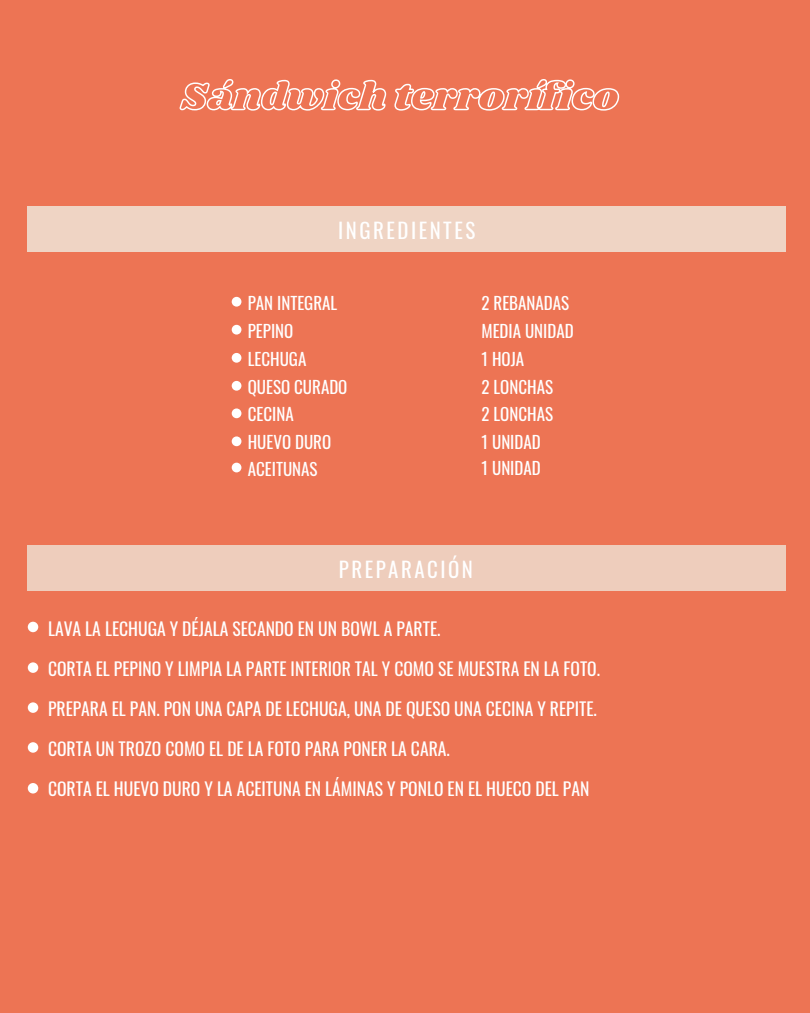
<style>
.page{position:relative;width:810px;height:1013px;background:#fff}
.page>*{position:absolute;margin:0;border:0;box-sizing:border-box;transform-origin:0 0}
.t1{font:20.9px "Oswald";letter-spacing:.12em;color:#fff}
.t2{font:17.6px "Oswald";color:#fff}
.t3{font:17px "Oswald";color:#fff}
</style>
<div class="page">
<div style="left:0;top:0;width:810px;height:1012px;background:#ed7454"></div>
<div style="left:28px;top:621px;width:10px;height:11px;background:#fff;border-radius:50%"></div>
<svg style="left:179px;top:79px;width:441px;height:32px"></svg>
<div style="left:28px;top:662px;width:10px;height:11px;background:#fff;border-radius:50%"></div>
<div style="left:28px;top:206px;width:758px;height:46px;background:#efd4c4"></div>
<div style="left:27px;top:545px;width:758px;height:46px;background:#eecdbc"></div>
<div style="left:28px;top:702px;width:10px;height:11px;background:#fff;border-radius:50%"></div>
<div style="left:232px;top:297px;width:9px;height:9px;background:#fff;border-radius:50%"></div>
<div style="left:232px;top:353px;width:9px;height:10px;background:#fff;border-radius:50%"></div>
<div style="left:232px;top:408px;width:9px;height:10px;background:#fff;border-radius:50%"></div>
<div style="left:232px;top:325px;width:9px;height:9px;background:#fff;border-radius:50%"></div>
<div style="left:232px;top:381px;width:9px;height:9px;background:#fff;border-radius:50%"></div>
<div style="left:232px;top:436px;width:9px;height:10px;background:#fff;border-radius:50%"></div>
<div style="left:232px;top:462px;width:9px;height:10px;background:#fff;border-radius:50%"></div>
<div style="left:28px;top:742px;width:10px;height:10px;background:#fff;border-radius:50%"></div>
<div style="left:28px;top:783px;width:10px;height:10px;background:#fff;border-radius:50%"></div>
<p class="t1" style="left:338px;top:213px;width:139px">INGREDIENTES</p>
<p class="t3" style="left:248px;top:289px;width:91px">PAN INTEGRAL</p>
<p class="t3" style="left:482px;top:289px;width:89px">2 REBANADAS</p>
<p class="t3" style="left:248px;top:317px;width:47px">PEPINO</p>
<p class="t3" style="left:482px;top:317px;width:94px">MEDIA UNIDAD</p>
<p class="t3" style="left:248px;top:345px;width:60px">LECHUGA</p>
<p class="t3" style="left:482px;top:345px;width:44px">1 HOJA</p>
<p class="t3" style="left:248px;top:373px;width:101px">QUESO CURADO</p>
<p class="t3" style="left:248px;top:429px;width:85px">HUEVO DURO</p>
<p class="t3" style="left:248px;top:456px;width:71px">ACEITUNAS</p>
<p class="t3" style="left:248px;top:401px;width:47px">CECINA</p>
<p class="t3" style="left:482px;top:373px;width:73px">2 LONCHAS</p>
<p class="t3" style="left:482px;top:401px;width:73px">2 LONCHAS</p>
<p class="t3" style="left:482px;top:429px;width:61px">1 UNIDAD</p>
<p class="t3" style="left:482px;top:455px;width:61px">1 UNIDAD</p>
<p class="t1" style="left:339px;top:552px;width:136px">PREPARACIÓN</p>
<p class="t2" style="left:48px;top:614px;width:394px">LAVA LA LECHUGA Y DÉJALA SECANDO EN UN BOWL A PARTE.</p>
<p class="t2" style="left:48px;top:654px;width:554px">CORTA EL PEPINO Y LIMPIA LA PARTE INTERIOR TAL Y COMO SE MUESTRA EN LA FOTO.</p>
<p class="t2" style="left:48px;top:694px;width:550px">PREPARA EL PAN. PON UNA CAPA DE LECHUGA, UNA DE QUESO UNA CECINA Y REPITE.</p>
<p class="t2" style="left:48px;top:734px;width:403px">CORTA UN TROZO COMO EL DE LA FOTO PARA PONER LA CARA.</p>
<p class="t2" style="left:48px;top:774px;width:543px">CORTA EL HUEVO DURO Y LA ACEITUNA EN LÁMINAS Y PONLO EN EL HUECO DEL PAN</p>
</div>
